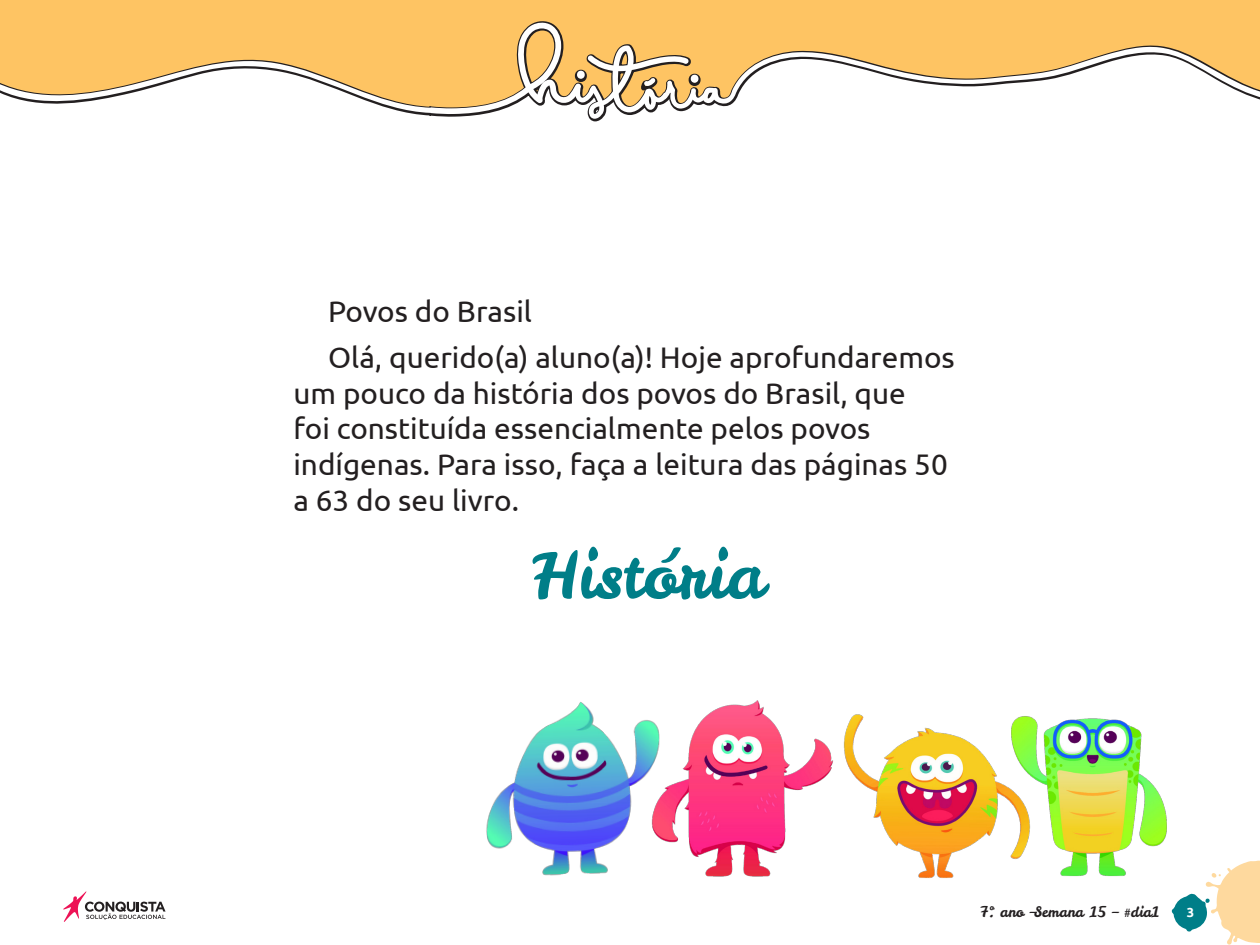
<style>
.page{position:relative;width:1260px;height:945px;background:#fff}
.page>*{position:absolute;margin:0;border:0;box-sizing:border-box;transform-origin:0 0}
._01_Texto_Geral{font:64.75px "Leckerli One";color:#007e88}
._01_Texto_Geral-2{font:29.75px/35.7px "Ubuntu";color:#231f20}
._03_Matéria{font:14.35px "Leckerli One";color:#231f20}
._01_Paginação{font:700 13.12px "Ubuntu";color:#fff}
</style>
<div class="page">
<svg style="left:1172px;top:861px;width:88px;height:84px"></svg>
<svg style="left:63px;top:891px;width:103px;height:31px"></svg>
<svg style="left:0;top:0;width:1260px;height:122px;background:#fdca75"></svg>
<svg style="left:0;top:22px;width:1260px;height:97px;fill:#fec463"></svg>
<img style="left:486px;top:702px;width:160px;height:174px">
<img style="left:646px;top:700px;width:187px;height:177px">
<img style="left:844px;top:714px;width:163px;height:164px">
<img style="left:1007px;top:716px;width:160px;height:160px">
<p class="_01_Texto_Geral-2" style="left:328px;top:293px;width:205px">Povos do Brasil</p>
<p class="_01_Texto_Geral-2" style="left:293px;top:339px;width:663px;text-indent:35px">Olá, querido(a) aluno(a)! Hoje aprofundaremos um pouco da história dos povos do Brasil, que<br>foi constituída essencialmente pelos povos indígenas. Para isso, faça a leitura das páginas 50 a 63 do seu livro.</p>
<p class="_01_Texto_Geral" style="left:532px;top:532px;width:234px">História</p>
<p class="_03_Matéria" style="left:980px;top:903px;width:181px">7º. ano –Semana 15 – #dia1</p>
<p class="_01_Paginação" style="left:1187px;top:905px;width:9px">3</p>
</div>
